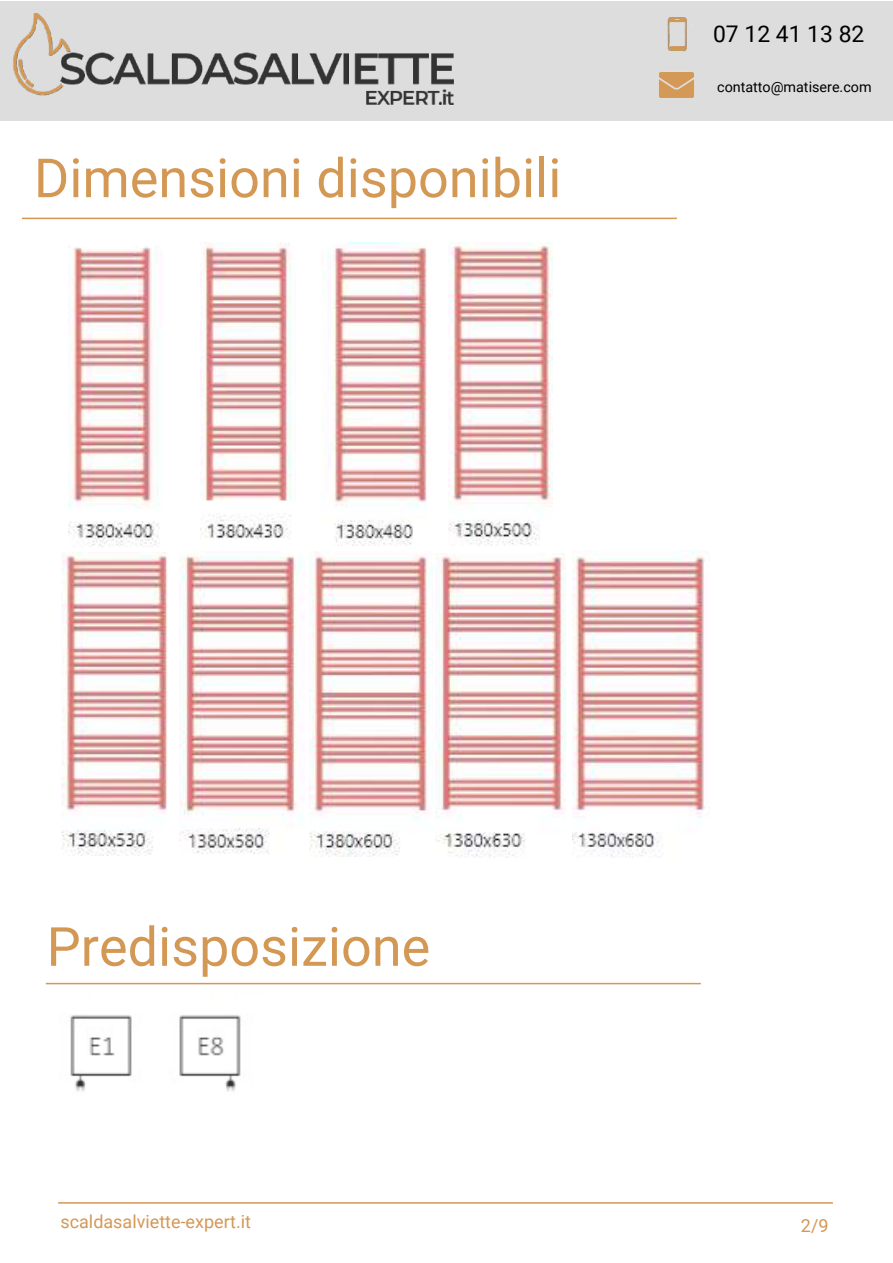
<style>
.page{position:relative;width:893px;height:1263px;background:#fff}
.page>*{position:absolute;margin:0;border:0;box-sizing:border-box;transform-origin:0 0}
.t1{font:54px "Roboto";color:#d49855}
.t2{font:22.95px "Roboto";color:#000}
.t3{font:18px "Roboto";color:#d49855}
.t4{font:14.4px "Roboto";color:#000}
</style>
<div class="page">
<div style="left:0;top:1px;width:893px;height:119px;background:#ddd"></div>
<img style="left:667px;top:17px;width:20px;height:35px">
<img style="left:658px;top:72px;width:37px;height:26px">
<hr style="left:58px;top:1202px;width:775px;height:2px;background:#d49855">
<hr style="left:22px;top:218px;width:655px;height:1px;background:#d49855">
<img style="left:0;top:12px;width:467px;height:283px">
<img style="left:58px;top:1202px;width:409px;height:2px">
<img style="left:68px;top:245px;width:94px;height:308px">
<img style="left:201px;top:243px;width:95px;height:296px">
<img style="left:322px;top:243px;width:112px;height:302px">
<img style="left:449px;top:243px;width:103px;height:302px">
<img style="left:62px;top:553px;width:105px;height:302px">
<img style="left:179px;top:555px;width:124px;height:298px">
<img style="left:310px;top:551px;width:123px;height:306px">
<img style="left:436px;top:554px;width:130px;height:304px">
<img style="left:572px;top:550px;width:133px;height:308px">
<img style="left:70px;top:1015px;width:171px;height:77px">
<hr style="left:46px;top:983px;width:655px;height:1px;background:#d49855">
<p class="t1" style="left:34px;top:140px;width:529px">Dimensioni disponibili</p>
<p class="t2" style="left:713px;top:18px;width:153px">07 12 41 13 82</p>
<p class="t4" style="left:717px;top:77px;width:156px">contatto@matisere.com</p>
<p class="t1" style="left:47px;top:909px;width:385px">Predisposizione</p>
<p class="t3" style="left:60px;top:1209px;width:192px">scaldasalviette-expert.it</p>
<p class="t3" style="left:801px;top:1213px;width:29px">2/9</p>
</div>
